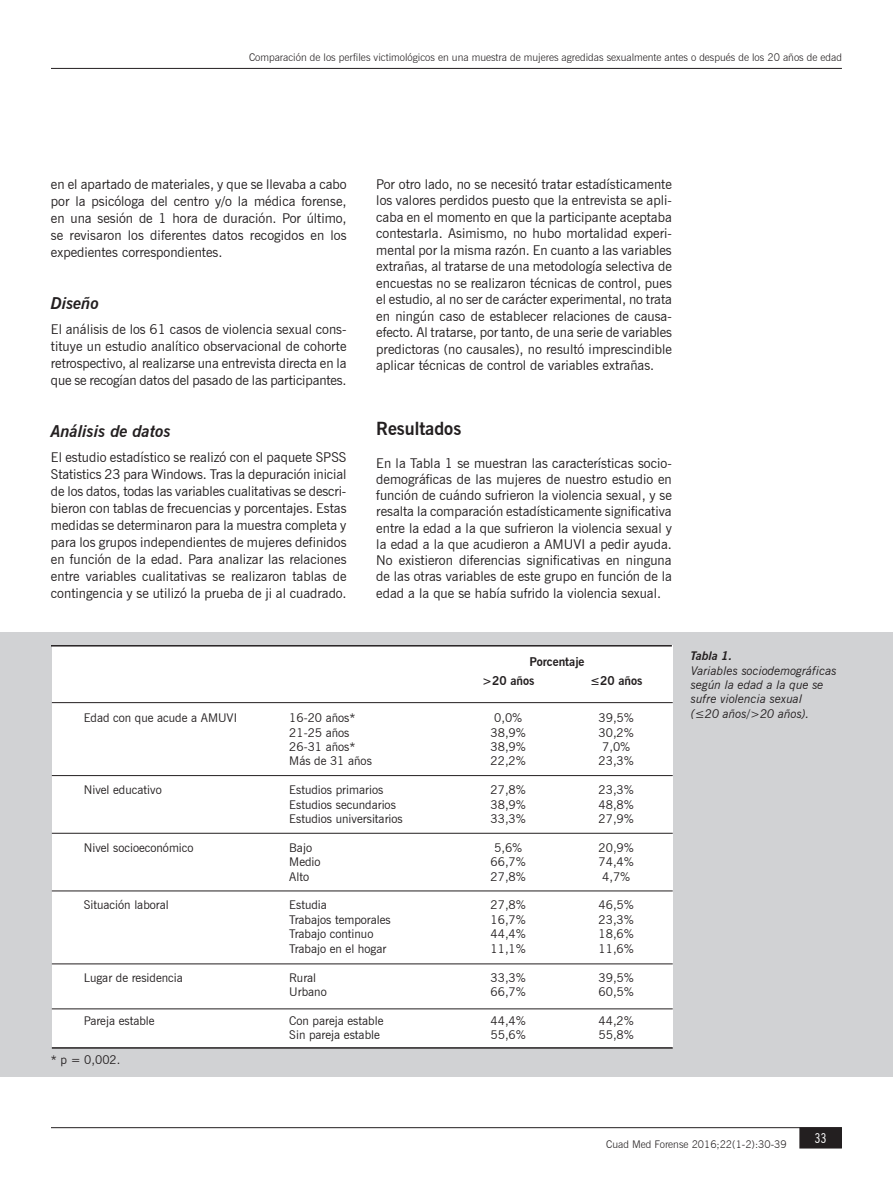
<style>
.page{position:relative;width:893px;height:1191px;background:#fff}
.page>*{position:absolute;margin:0;border:0;box-sizing:border-box;transform-origin:0 0}
.t1{font:700 18px "News Gothic BT";color:#231f20}
.t2{font:italic 700 16.5px "News Gothic BT";color:#231f20}
.t3{font:13.5px/17px "News Gothic BT";color:#231f20;text-align:justify}
.t4{font:condensed 13.5px "News Gothic BT";color:#fff}
.t5{font:12px "News Gothic BT";color:#231f20}
.t6{font:italic 12px/14.4px "News Gothic BT";color:#231f20}
.t7{font:700 12px/18.6px "News Gothic BT";color:#231f20}
.t8{font:italic 700 12px "News Gothic BT";color:#231f20}
.t9{font:300 10.5px "News Gothic BT";color:#231f20}
</style>
<div class="page">
<hr style="left:51px;top:68px;width:791px;height:1px;background:#231f20">
<div style="left:800px;top:1128px;width:41px;height:19px;background:#231f20"></div>
<div style="left:799px;top:1127px;width:43px;height:21px;border:2px solid #231f20"></div>
<hr style="left:51px;top:1127px;width:791px;height:1px;background:#231f20">
<div style="left:0;top:632px;width:893px;height:445px;background:#d1d2d4"></div>
<div style="left:52px;top:645px;width:621px;height:403px;background:#fff"></div>
<hr style="left:51px;top:645px;width:621px;height:1px;background:#231f20">
<hr style="left:52px;top:702px;width:621px;height:1px;background:#231f20">
<hr style="left:52px;top:1047px;width:621px;height:1px;background:#231f20">
<hr style="left:52px;top:775px;width:621px;height:1px;background:#231f20">
<hr style="left:52px;top:833px;width:621px;height:1px;background:#231f20">
<hr style="left:52px;top:890px;width:621px;height:1px;background:#231f20">
<hr style="left:52px;top:963px;width:621px;height:1px;background:#231f20">
<hr style="left:52px;top:1008px;width:621px;height:1px;background:#231f20">
<p class="t9" style="left:249px;top:51px;width:594px">Comparación de los perfiles victimológicos en una muestra de mujeres agredidas sexualmente antes o después de los 20 años de edad</p>
<p class="t3" style="left:51px;top:175px;width:297px">en el apartado de materiales, y que se llevaba a cabo por la psicóloga del centro y/o la médica forense, en una sesión de 1 hora de duración. Por último, se revisaron los diferentes datos recogidos en los expedientes correspondientes.</p>
<p class="t2" style="left:51px;top:293px;width:49px">Diseño</p>
<p class="t3" style="left:51px;top:321px;width:297px">El análisis de los 61 casos de violencia sexual cons&shy;tituye un estudio analítico observacional de cohorte retrospectivo, al realizarse una entrevista directa en la que se recogían datos del pasado de las participantes.</p>
<p class="t2" style="left:51px;top:421px;width:122px">Análisis de datos</p>
<p class="t3" style="left:51px;top:449px;width:297px">El estudio estadístico se realizó con el paquete SPSS Statistics 23 para Windows. Tras la depuración inicial de los datos, todas las variables cualitativas se descri&shy;bieron con tablas de frecuencias y porcentajes. Estas medidas se determinaron para la muestra completa y para los grupos independientes de mujeres definidos en función de la edad. Para analizar las relaciones entre variables cualitativas se realizaron tablas de contingencia y se utilizó la prueba de ji al cuadrado.</p>
<p class="t3" style="left:376px;top:176px;width:297px;line-height:16.5px">Por otro lado, no se necesitó tratar estadísticamente los valores perdidos puesto que la entrevista se apli&shy;caba en el momento en que la participante aceptaba contestarla. Asimismo, no hubo mortalidad experi&shy;mental por la misma razón. En cuanto a las variables extrañas, al tratarse de una metodología selectiva de encuestas no se realizaron técnicas de control, pues el estudio, al no ser de carácter experimental, no trata en ningún caso de establecer relaciones de causa&shy;efecto. Al tratarse, por tanto, de una serie de variables predictoras (no causales), no resultó imprescindible aplicar técnicas de control de variables extrañas.</p>
<h1 class="t1" style="left:376px;top:417px;width:86px">Resultados</h1>
<p class="t3" style="left:376px;top:455px;width:297px;line-height:16.2px">En la Tabla 1 se muestran las características socio&shy;demográficas de las mujeres de nuestro estudio en función de cuándo sufrieron la violencia sexual, y se resalta la comparación estadísticamente significativa entre la edad a la que sufrieron la violencia sexual y la edad a la que acudieron a AMUVI a pedir ayuda.<br>No existieron diferencias significativas en ninguna de las otras variables de este grupo en función de la edad a la que se había sufrido la violencia sexual.</p>
<p class="t7" style="left:482px;top:652px;width:104px;text-indent:47px">Porcentaje &gt;20 años</p>
<p class="t7" style="left:590px;top:671px;width:54px">≤20 años</p>
<p class="t5" style="left:84px;top:710px;width:155px">Edad con que acude a AMUVI</p>
<p class="t5" style="left:289px;top:710px;width:68px">16-20 años*</p>
<p class="t5" style="left:494px;top:710px;width:30px">0,0%</p>
<p class="t5" style="left:599px;top:710px;width:37px">39,5%</p>
<p class="t5" style="left:289px;top:725px;width:62px">21-25 años</p>
<p class="t5" style="left:491px;top:725px;width:37px">38,9%</p>
<p class="t5" style="left:599px;top:725px;width:37px">30,2%</p>
<p class="t5" style="left:289px;top:739px;width:68px">26-31 años*</p>
<p class="t5" style="left:491px;top:739px;width:37px">38,9%</p>
<p class="t5" style="left:602px;top:739px;width:30px">7,0%</p>
<p class="t5" style="left:289px;top:754px;width:84px">Más de 31 años</p>
<p class="t5" style="left:491px;top:754px;width:37px">22,2%</p>
<p class="t5" style="left:599px;top:754px;width:37px">23,3%</p>
<p class="t5" style="left:84px;top:782px;width:79px">Nivel educativo</p>
<p class="t5" style="left:289px;top:782px;width:95px">Estudios primarios</p>
<p class="t5" style="left:491px;top:782px;width:37px">27,8%</p>
<p class="t5" style="left:599px;top:782px;width:37px">23,3%</p>
<p class="t5" style="left:289px;top:797px;width:108px">Estudios secundarios</p>
<p class="t5" style="left:491px;top:797px;width:37px">38,9%</p>
<p class="t5" style="left:599px;top:797px;width:37px">48,8%</p>
<p class="t5" style="left:289px;top:811px;width:115px">Estudios universitarios</p>
<p class="t5" style="left:491px;top:811px;width:37px">33,3%</p>
<p class="t5" style="left:599px;top:811px;width:37px">27,9%</p>
<p class="t5" style="left:84px;top:840px;width:111px">Nivel socioeconómico</p>
<p class="t5" style="left:289px;top:840px;width:24px">Bajo</p>
<p class="t5" style="left:494px;top:840px;width:30px">5,6%</p>
<p class="t5" style="left:599px;top:840px;width:37px">20,9%</p>
<p class="t5" style="left:289px;top:854px;width:33px">Medio</p>
<p class="t5" style="left:491px;top:854px;width:37px">66,7%</p>
<p class="t5" style="left:599px;top:854px;width:37px">74,4%</p>
<p class="t5" style="left:289px;top:869px;width:21px">Alto</p>
<p class="t5" style="left:491px;top:869px;width:37px">27,8%</p>
<p class="t5" style="left:602px;top:869px;width:30px">4,7%</p>
<p class="t5" style="left:84px;top:898px;width:86px">Situación laboral</p>
<p class="t5" style="left:289px;top:898px;width:39px">Estudia</p>
<p class="t5" style="left:491px;top:898px;width:37px">27,8%</p>
<p class="t5" style="left:599px;top:898px;width:37px">46,5%</p>
<p class="t5" style="left:289px;top:912px;width:103px">Trabajos temporales</p>
<p class="t5" style="left:491px;top:912px;width:37px">16,7%</p>
<p class="t5" style="left:599px;top:912px;width:37px">23,3%</p>
<p class="t5" style="left:289px;top:926px;width:86px">Trabajo continuo</p>
<p class="t5" style="left:491px;top:926px;width:37px">44,4%</p>
<p class="t5" style="left:599px;top:926px;width:37px">18,6%</p>
<p class="t5" style="left:289px;top:941px;width:99px">Trabajo en el hogar</p>
<p class="t5" style="left:491px;top:941px;width:37px">11,1%</p>
<p class="t5" style="left:599px;top:941px;width:37px">11,6%</p>
<p class="t5" style="left:84px;top:970px;width:101px">Lugar de residencia</p>
<p class="t5" style="left:289px;top:970px;width:28px">Rural</p>
<p class="t5" style="left:491px;top:970px;width:37px">33,3%</p>
<p class="t5" style="left:599px;top:970px;width:37px">39,5%</p>
<p class="t5" style="left:289px;top:984px;width:39px">Urbano</p>
<p class="t5" style="left:491px;top:984px;width:37px">66,7%</p>
<p class="t5" style="left:599px;top:984px;width:37px">60,5%</p>
<p class="t5" style="left:84px;top:1013px;width:72px">Pareja estable</p>
<p class="t5" style="left:289px;top:1013px;width:96px">Con pareja estable</p>
<p class="t5" style="left:491px;top:1013px;width:37px">44,4%</p>
<p class="t5" style="left:599px;top:1013px;width:37px">44,2%</p>
<p class="t5" style="left:289px;top:1027px;width:92px">Sin pareja estable</p>
<p class="t5" style="left:491px;top:1027px;width:37px">55,6%</p>
<p class="t5" style="left:599px;top:1027px;width:37px">55,8%</p>
<p class="t5" style="left:51px;top:1053px;width:71px">* p = 0,002.</p>
<p class="t8" style="left:691px;top:648px;width:43px">Tabla 1.</p>
<p class="t6" style="left:691px;top:663px;width:147px">Variables sociodemográficas según la edad a la que se sufre violencia sexual<br>(≤20 años/&gt;20 años).</p>
<p class="t9" style="left:606px;top:1138px;width:182px">Cuad Med Forense 2016;22(1-2):30-39</p>
<p class="t4" style="left:815px;top:1129px;width:13px">33</p>
</div>
